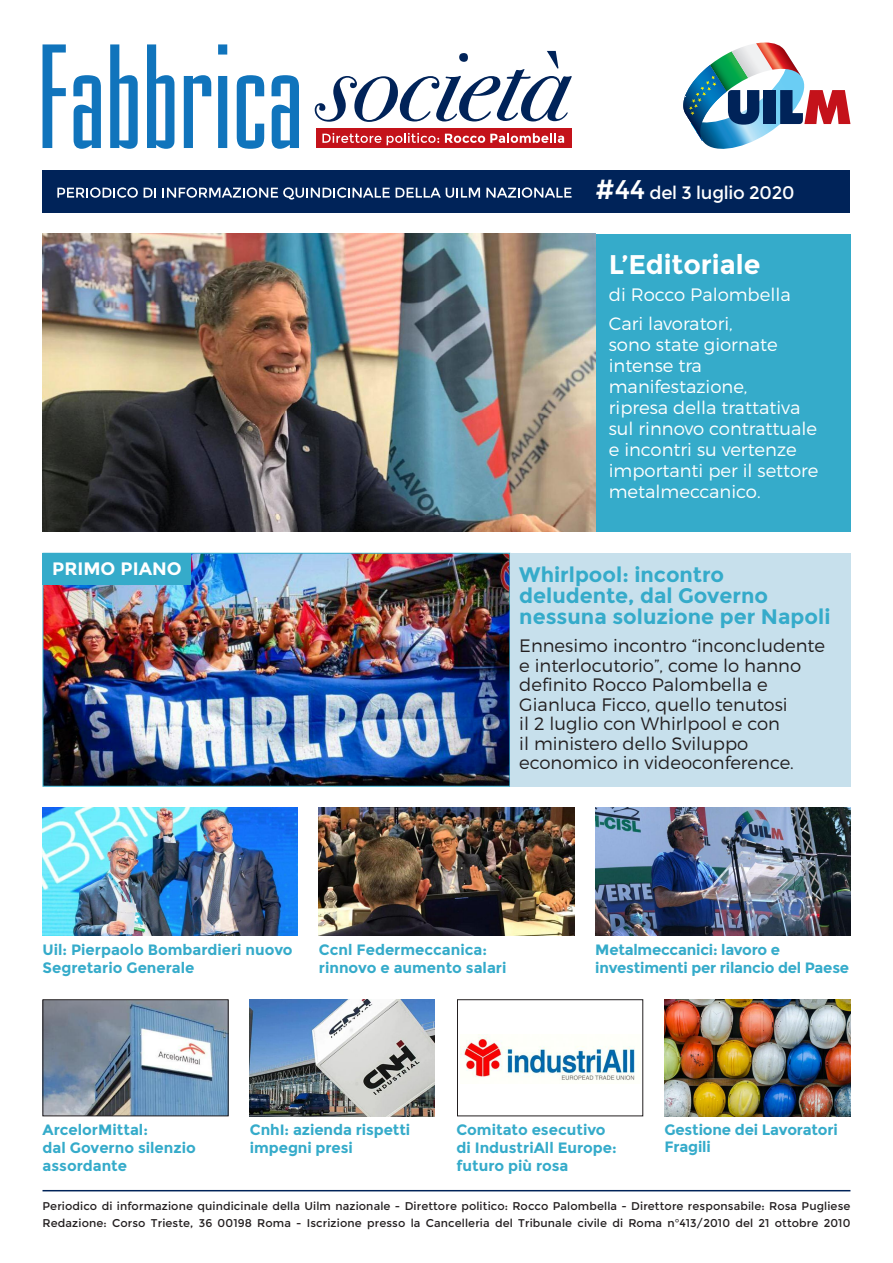
<style>
.page{position:relative;width:893px;height:1263px;background:#fff}
.page>*{position:absolute;margin:0;border:0;box-sizing:border-box;transform-origin:0 0}
.t1{font:700 27px "Montserrat";color:#fff}
.t2{font:700 21px/21px "Montserrat";color:#35abca}
.t3{font:300 18px/19.5px "Montserrat";color:#231f20}
.t4{font:300 18px/21px "Montserrat";color:#fff}
.t5{font:18px "Montserrat";letter-spacing:-.015em;color:#fff}
.t6{font:700 18px "Montserrat";color:#fff}
.t7{font:700 15px/18px "Montserrat";color:#35abca}
.t8{font:11.25px/16.5px "Montserrat";letter-spacing:.01em;color:#231f20}
.s1{font-size:27px}
</style>
<div class="page">
<img style="left:703px;top:77px;width:102px;height:72px">
<img style="left:698px;top:65px;width:29px;height:75px">
<img style="left:710px;top:51px;width:38px;height:41px">
<img style="left:732px;top:44px;width:41px;height:34px">
<img style="left:756px;top:43px;width:46px;height:34px">
<svg style="left:728px;top:90px;width:31px;height:35px"></svg>
<div style="left:763px;top:90px;width:13px;height:34px;background:#002359"></div>
<svg style="left:780px;top:90px;width:70px;height:34px"></svg>
<div style="left:43px;top:170px;width:807px;height:43px;background:#002359"></div>
<svg style="left:57px;top:187px;width:81px;height:11px"></svg>
<svg style="left:144px;top:188px;width:12px;height:10px"></svg>
<svg style="left:163px;top:187px;width:227px;height:13px"></svg>
<svg style="left:396px;top:188px;width:84px;height:10px"></svg>
<svg style="left:486px;top:187px;width:86px;height:11px"></svg>
<svg style="left:315px;top:51px;width:257px;height:71px"></svg>
<svg style="left:43px;top:44px;width:23px;height:104px"></svg>
<svg style="left:73px;top:75px;width:28px;height:74px"></svg>
<svg style="left:110px;top:44px;width:28px;height:105px"></svg>
<svg style="left:147px;top:44px;width:27px;height:105px"></svg>
<svg style="left:184px;top:75px;width:27px;height:73px"></svg>
<svg style="left:218px;top:44px;width:9px;height:104px"></svg>
<svg style="left:237px;top:75px;width:27px;height:74px"></svg>
<svg style="left:272px;top:75px;width:27px;height:74px"></svg>
<div style="left:316px;top:129px;width:256px;height:19px;background:#c4121a"></div>
<svg style="left:322px;top:133px;width:59px;height:10px"></svg>
<svg style="left:387px;top:133px;width:52px;height:12px"></svg>
<svg style="left:445px;top:133px;width:119px;height:10px"></svg>
<img style="left:700px;top:67px;width:16px;height:7px">
<img style="left:683px;top:96px;width:2px;height:17px">
<svg style="left:685px;top:76px;width:32px;height:65px"></svg>
<hr style="left:43px;top:1190px;width:807px;height:1px;background:#002359">
<div style="left:595px;top:234px;width:255px;height:297px;background:#35abca"></div>
<img style="left:43px;top:234px;width:552px;height:297px">
<img style="left:45px;top:555px;width:463px;height:230px">
<div style="left:43px;top:553px;width:467px;height:234px;border:1px solid #35abca"></div>
<div style="left:510px;top:553px;width:340px;height:234px;background:#c7e0ec"></div>
<img style="left:43px;top:808px;width:255px;height:127px">
<img style="left:319px;top:808px;width:255px;height:127px">
<img style="left:595px;top:808px;width:255px;height:127px">
<img style="left:45px;top:1001px;width:182px;height:113px">
<div style="left:43px;top:999px;width:186px;height:117px;border:1px solid #231f20"></div>
<img style="left:250px;top:999px;width:185px;height:117px">
<img style="left:461px;top:1034px;width:174px;height:47px">
<div style="left:457px;top:999px;width:186px;height:117px;border:1px solid #231f20"></div>
<img style="left:664px;top:999px;width:186px;height:117px">
<div style="left:43px;top:553px;width:148px;height:32px;background:#35abca"></div>
<p class="t5" style="left:595px;top:182px;width:201px"><span class="s1">#44</span> del 3 luglio 2020</p>
<p class="t6" style="left:52px;top:557px;width:131px">PRIMO PIANO</p>
<h1 class="t1" style="left:609px;top:247px;width:153px">L’Editoriale</h1>
<p class="t4" style="left:609px;top:281px;width:183px;line-height:29.5px">di Rocco Palombella<br>Cari lavoratori,</p>
<p class="t4" style="left:609px;top:336px;width:211px">sono state giornate intense tra manifestazione,<br>ripresa della trattativa sul rinnovo contrattuale e incontri su vertenze importanti per il settore metalmeccanico.</p>
<h2 class="t2" style="left:519px;top:564px;width:313px">Whirlpool: incontro deludente, dal Governo nessuna soluzione per Napoli</h2>
<p class="t3" style="left:519px;top:637px;width:307px">Ennesimo incontro “inconcludente e interlocutorio”, come lo hanno definito Rocco Palombella e<br>Gianluca Ficco, quello tenutosi<br>il 2 luglio con Whirlpool e con<br>il ministero dello Sviluppo economico in videoconference.</p>
<p class="t7" style="left:43px;top:940px;width:252px">Uil: Pierpaolo Bombardieri nuovo<br>Segretario Generale</p>
<p class="t7" style="left:319px;top:940px;width:189px">Ccnl Federmeccanica: rinnovo e aumento salari</p>
<p class="t7" style="left:595px;top:940px;width:255px">Metalmeccanici: lavoro e investimenti per rilancio del Paese</p>
<p class="t7" style="left:43px;top:1121px;width:155px">ArcelorMittal:<br>dal Governo silenzio assordante</p>
<p class="t7" style="left:250px;top:1121px;width:162px">CnhI: azienda rispetti impegni presi</p>
<p class="t7" style="left:457px;top:1121px;width:162px">Comitato esecutivo di IndustriAll Europe: futuro più rosa</p>
<p class="t7" style="left:664px;top:1122px;width:175px;line-height:16.5px">Gestione dei Lavoratori<br>Fragili</p>
<p class="t8" style="left:43px;top:1198px;width:809px">Periodico di informazione quindicinale della Uilm nazionale - Direttore politico: Rocco Palombella - Direttore responsabile: Rosa Pugliese<br>Redazione: Corso Trieste, 36 00198 Roma - Iscrizione presso la Cancelleria del Tribunale civile di Roma n°413/2010 del 21 ottobre 2010</p>
</div>
